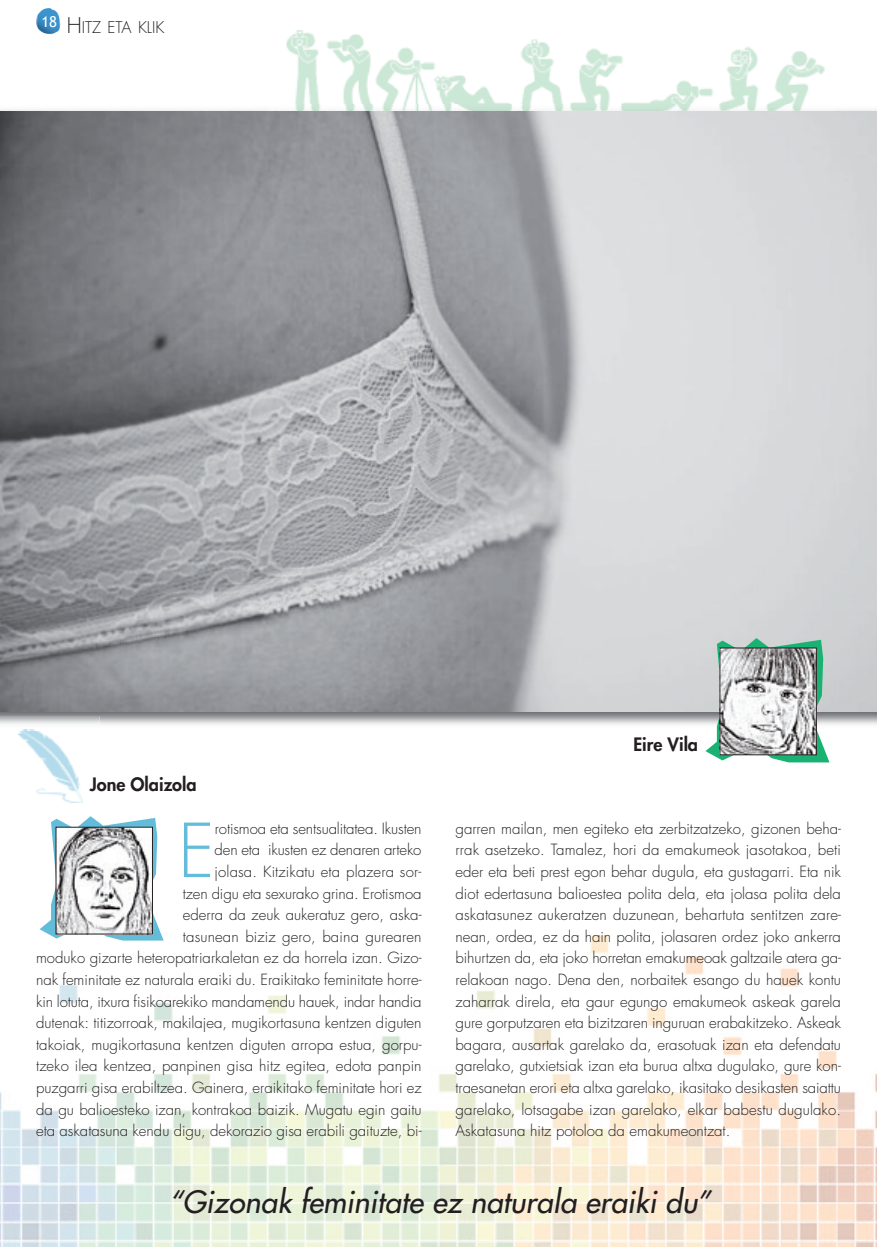
<style>
.page{position:relative;width:877px;height:1247px;background:#fff}
.page>*{position:absolute;margin:0;border:0;box-sizing:border-box;transform-origin:0 0}
.t1{font:300 72.3px "Futura";color:#63bcd9}
.t2{font:italic 30px "Futura";letter-spacing:.005em;color:#231f20}
.t3{font:800 18px "Futura";color:#231f20}
.t4{font:300 15.75px "Futura";color:#231f20}
.t5{font:300 15px/21.6px "Futura";color:#231f20;text-align:right}
.t6{font:15px "Trebuchet MS";color:#fff}
.s1{font-size:21px}
</style>
<div class="page">
<img style="left:0;top:935px;width:877px;height:312px">
<img style="left:36px;top:8px;width:24px;height:26px">
<img style="left:18px;top:730px;width:64px;height:73px">
<img style="left:286px;top:30px;width:539px;height:75px">
<img style="left:0;top:716px;width:100px;height:14px">
<img style="left:268px;top:105px;width:566px;height:6px">
<img style="left:0;top:111px;width:877px;height:600px">
<svg style="left:705px;top:638px;width:124px;height:124px"></svg>
<img style="left:721px;top:650px;width:94px;height:103px">
<div style="left:719px;top:648px;width:98px;height:107px;border:1px solid #231f20"></div>
<svg style="left:40px;top:816px;width:124px;height:124px"></svg>
<img style="left:58px;top:829px;width:93px;height:103px">
<div style="left:56px;top:827px;width:97px;height:107px;border:1px solid #231f20"></div>
<p class="t6" style="left:41px;top:13px;width:17px">18</p>
<p class="t4" style="left:67px;top:20px;width:99px"><span class="s1">H</span>ITZ ETA KLIK</p>
<p class="t3" style="left:90px;top:775px;width:108px">Jone Olaizola</p>
<p class="t3" style="left:633px;top:736px;width:66px">Eire Vila</p>
<p class="t5" style="left:36px;top:819px;width:387px">rotismoa eta sentsualitatea. Ikusten<br>den eta ikusten ez denaren arteko<br>jolasa. Kitzikatu eta plazera sor-<br>tzen digu eta sexurako grina. Erotismoa<br>ederra da zeuk aukeratuz gero, aska-<br>tasunean biziz gero, baina gurearen<br>moduko gizarte heteropatriarkaletan ez da horrela izan. Gizo&shy;nak feminitate ez naturala eraiki du. Eraikitako feminitate horre&shy;kin lotuta, itxura fisikoarekiko mandamendu hauek, indar handia dutenak: titizorroak, makilajea, mugikortasuna kentzen diguten takoiak, mugikortasuna kentzen diguten arropa estua, gorpu&shy;tzeko ilea kentzea, panpinen gisa hitz egitea, edota panpin puzgarri gisa erabiltzea. Gainera, eraikitako feminitate hori ez da gu balioesteko izan, kontrakoa baizik. Mugatu egin gaitu eta askatasuna kendu digu, dekorazio gisa erabili gaituzte, bi-</p>
<p class="t5" style="left:456px;top:819px;width:387px;text-align:justify">garren mailan, men egiteko eta zerbitzatzeko, gizonen beha&shy;rrak asetzeko. Tamalez, hori da emakumeok jasotakoa, beti eder eta beti prest egon behar dugula, eta gustagarri. Eta nik diot edertasuna balioestea polita dela, eta jolasa polita dela askatasunez aukeratzen duzunean, behartuta sentitzen zare&shy;nean, ordea, ez da hain polita, jolasaren ordez joko ankerra bihurtzen da, eta joko horretan emakumeoak galtzaile atera ga&shy;relakoan nago. Dena den, norbaitek esango du hauek kontu zaharrak direla, eta gaur egungo emakumeok askeak garela gure gorputzaren eta bizitzaren inguruan erabakitzeko. Askeak bagara, ausartak garelako da, erasotuak izan eta defendatu garelako, gutxietsiak izan eta burua altxa dugulako, gure kon&shy;traesanetan erori eta altxa garelako, ikasitako desikasten saiattu garelako, lotsagabe izan garelako, elkar babestu dugulako.<br>Askatasuna hitz potoloa da emakumeontzat.</p>
<h1 class="t1" style="left:178px;top:817px;width:38px">E</h1>
<h2 class="t2" style="left:169px;top:1186px;width:543px">“Gizonak feminitate ez naturala eraiki du”</h2>
</div>
